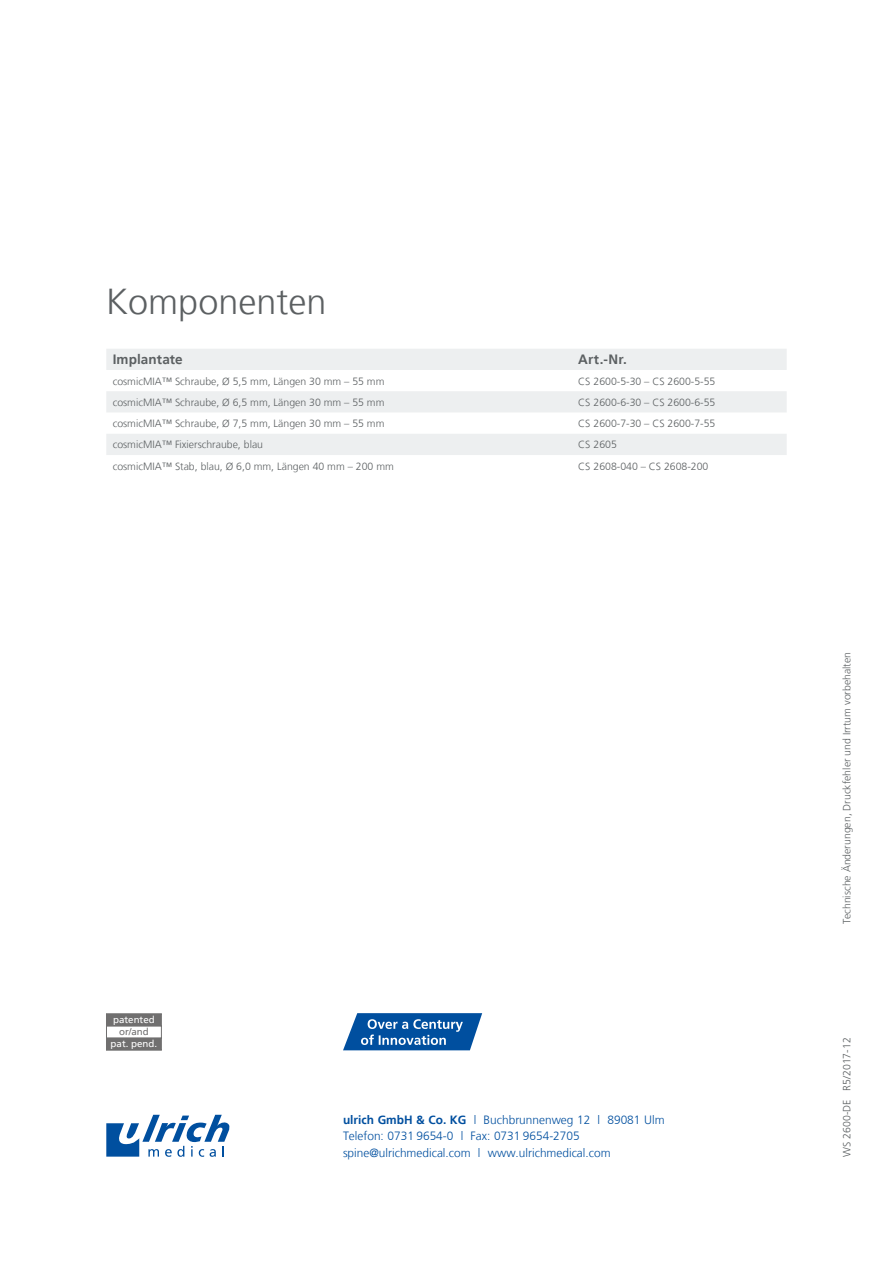
<style>
.page{position:relative;width:893px;height:1263px;background:#fff}
.page>*{position:absolute;margin:0;border:0;box-sizing:border-box;transform-origin:0 0}
.t1{font:300 36px "Frutiger LT";color:#5c6062}
.t2{font:700 13.5px "Frutiger LT";letter-spacing:.01em;color:#5c6062}
.t3{font:300 12px/16.2px "Frutiger LT";color:#004f9f}
.t4{font:300 10.5px "Frutiger LT";color:#5c6062}
.t5{font:9.75px "Frutiger LT";color:#fff}
.t6{font:9.75px "Frutiger LT";color:#706f6f}
.s1{font-weight:700}
</style>
<div class="page">
<svg style="left:106px;top:1115px;width:123px;height:42px"></svg>
<div style="left:106px;top:1038px;width:55px;height:12px;background:#706f6f"></div>
<div style="left:106px;top:1026px;width:56px;height:12px;border:1px solid #706f6f"></div>
<div style="left:106px;top:1014px;width:55px;height:12px;background:#706f6f"></div>
<div style="left:106px;top:1013px;width:56px;height:13px;border:1px solid #706f6f"></div>
<svg style="left:343px;top:1013px;width:139px;height:37px;background:#3875b4"></svg>
<svg style="left:106px;top:349px;width:681px;height:106px;fill:#edeff0"></svg>
<h1 class="t1" style="left:106px;top:281px;width:222px">Komponenten</h1>
<p class="t2" style="left:113px;top:352px;width:72px">Implantate</p>
<p class="t2" style="left:578px;top:352px;width:50px">Art.-Nr.</p>
<p class="t4" style="left:113px;top:375px;width:273px">cosmicMIA™ Schraube, Ø 5,5 mm, Längen 30 mm – 55 mm</p>
<p class="t4" style="left:578px;top:375px;width:139px">CS 2600-5-30 – CS 2600-5-55</p>
<p class="t4" style="left:113px;top:396px;width:273px">cosmicMIA™ Schraube, Ø 6,5 mm, Längen 30 mm – 55 mm</p>
<p class="t4" style="left:578px;top:396px;width:139px">CS 2600-6-30 – CS 2600-6-55</p>
<p class="t4" style="left:113px;top:417px;width:273px">cosmicMIA™ Schraube, Ø 7,5 mm, Längen 30 mm – 55 mm</p>
<p class="t4" style="left:578px;top:417px;width:139px">CS 2600-7-30 – CS 2600-7-55</p>
<p class="t4" style="left:113px;top:439px;width:152px">cosmicMIA™ Fixierschraube, blau</p>
<p class="t4" style="left:578px;top:439px;width:40px">CS 2605</p>
<p class="t4" style="left:113px;top:460px;width:283px">cosmicMIA™ Stab, blau, Ø 6,0 mm, Längen 40 mm – 200 mm</p>
<p class="t4" style="left:578px;top:460px;width:132px">CS 2608-040 – CS 2608-200</p>
<p class="t5" style="left:113px;top:1013px;width:43px">patented</p>
<p class="t6" style="left:119px;top:1026px;width:31px">or/and</p>
<p class="t5" style="left:111px;top:1038px;width:48px">pat. pend.</p>
<p class="t3" style="left:343px;top:1112px;width:323px"><span class="s1">ulrich GmbH &amp; Co. KG</span> l Buchbrunnenweg 12 l 89081 Ulm<br>Telefon: 0731 9654-0 l Fax: 0731 9654-2705 spine@ulrichmedical.com l www.ulrichmedical.com</p>
<p class="t4" style="left:841px;top:924px;width:274px;rotate:-90deg">Technische Änderungen, Druckfehler und Irrtum vorbehalten</p>
<p class="t4" style="left:841px;top:1157px;width:121px;rotate:-90deg">WS 2600-DE R5/2017-12</p>
</div>
